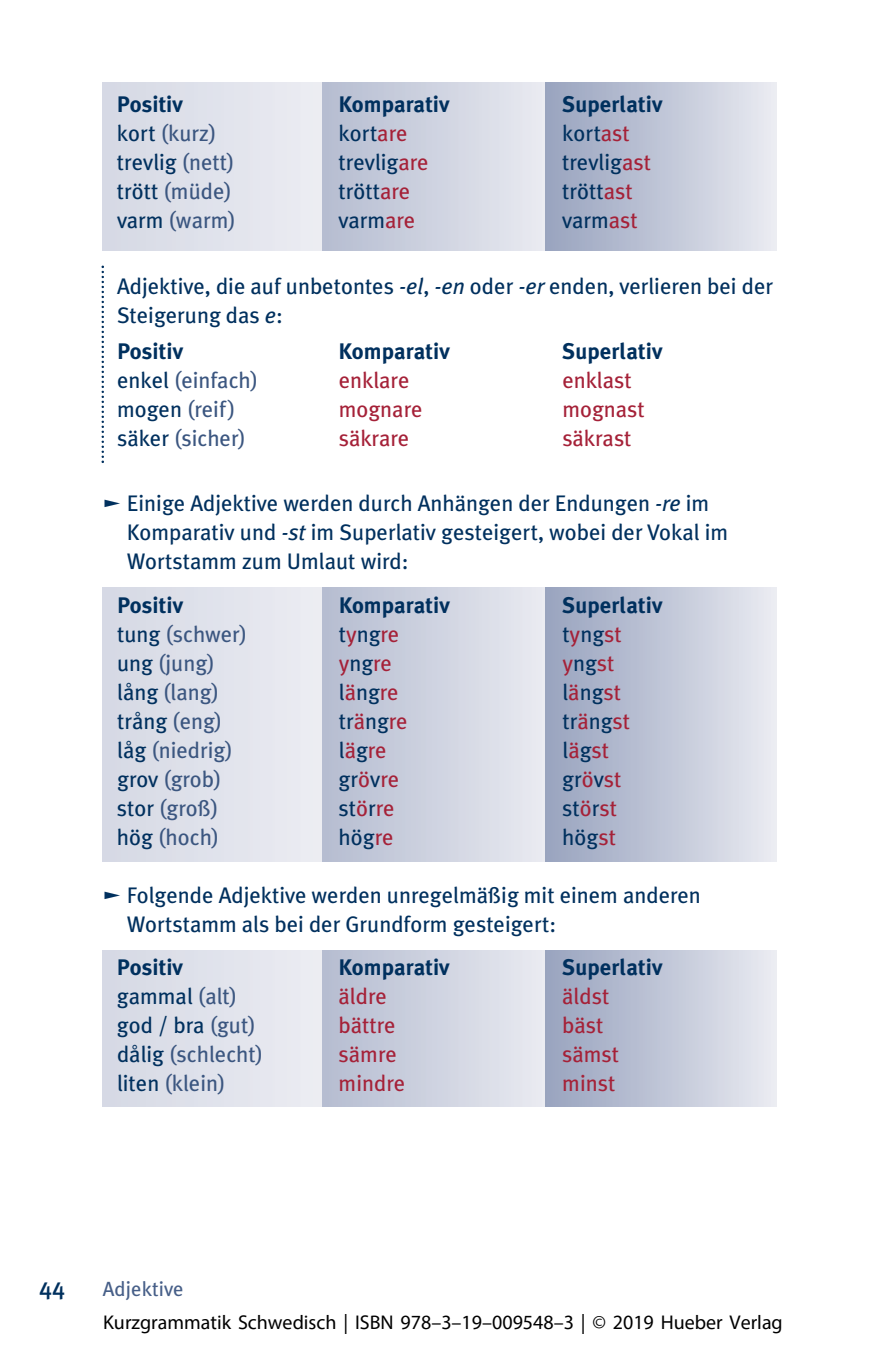
<style>
.page{position:relative;width:886px;height:1347px;background:#fff}
.page>*{position:absolute;margin:0;border:0;box-sizing:border-box;transform-origin:0 0}
.t1{font:500 24px "Meta Plus";color:#00305e}
.t2{font:22.5px/29px "Meta Plus";color:#00305e}
.t3{font:22.5px "Meta Plus";color:#3b5680}
.t4{font:700 22.5px "Meta Plus";letter-spacing:.005em;color:#00305e}
.t5{font:22.5px "Meta Plus";color:#a52138}
.t6{font:20.5px "Meta Plus";letter-spacing:.005em;color:#475f88}
.t7{font:20px "Myriad Pro";color:#000}
.s1{color:#00305e}
.s2{color:#a52138}
.s3{color:#3b5680}
.s4{font-style:italic}
</style>
<div class="page">
<div style="left:103px;top:83px;width:230px;height:167px;background:#e0e2ec"></div>
<div style="left:322px;top:83px;width:231px;height:167px;background:linear-gradient(to right,#b5bcd0,#ebecf2)"></div>
<div style="left:546px;top:83px;width:230px;height:167px;background:linear-gradient(to right,#98a2be,#e9eaf1)"></div>
<div style="left:103px;top:950px;width:230px;height:156px;background:#e0e2ec"></div>
<div style="left:322px;top:950px;width:231px;height:156px;background:linear-gradient(to right,#b5bcd0,#ebecf2)"></div>
<div style="left:546px;top:950px;width:230px;height:156px;background:linear-gradient(to right,#98a2be,#e9eaf1)"></div>
<div style="left:103px;top:587px;width:230px;height:274px;background:#e0e2ec"></div>
<div style="left:322px;top:587px;width:231px;height:274px;background:linear-gradient(to right,#b5bcd0,#ebecf2)"></div>
<div style="left:546px;top:587px;width:230px;height:274px;background:linear-gradient(to right,#98a2be,#e9eaf1)"></div>
<svg style="left:102px;top:265px;width:2px;height:198px"></svg>
<p class="t4" style="left:117px;top:96px;width:68px">Positiv</p>
<p class="t4" style="left:339px;top:96px;width:113px">Komparativ</p>
<p class="t4" style="left:562px;top:96px;width:102px">Superlativ</p>
<p class="t3" style="left:117px;top:125px;width:101px"><span class="s1">kort</span> (kurz)</p>
<p class="t2" style="left:339px;top:121px;width:70px">kort<span class="s2">are</span></p>
<p class="t2" style="left:562px;top:121px;width:69px">kort<span class="s2">ast</span></p>
<p class="t2" style="left:117px;top:150px;width:119px">trevlig <span class="s3">(nett)</span></p>
<p class="t2" style="left:339px;top:150px;width:92px">trevlig<span class="s2">are</span></p>
<p class="t2" style="left:562px;top:150px;width:90px">trevlig<span class="s2">ast</span></p>
<p class="t3" style="left:117px;top:183px;width:116px"><span class="s1">trött</span> (müde)</p>
<p class="t2" style="left:339px;top:179px;width:73px">trött<span class="s2">are</span></p>
<p class="t2" style="left:562px;top:179px;width:72px">trött<span class="s2">ast</span></p>
<p class="t3" style="left:117px;top:212px;width:120px"><span class="s1">varm</span> (warm)</p>
<p class="t2" style="left:339px;top:208px;width:78px">varm<span class="s2">are</span></p>
<p class="t2" style="left:562px;top:208px;width:77px">varm<span class="s2">ast</span></p>
<p class="t2" style="left:117px;top:273px;width:657px">Adjektive, die auf unbetontes <span class="s4">-el</span>, <span class="s4">-en</span> oder <span class="s4">-er</span> enden, verlieren bei der<br>Steigerung das <span class="s4">e</span>:</p>
<p class="t4" style="left:117px;top:342px;width:68px">Positiv</p>
<p class="t4" style="left:339px;top:342px;width:113px">Komparativ</p>
<p class="t4" style="left:562px;top:342px;width:102px">Superlativ</p>
<p class="t3" style="left:117px;top:371px;width:143px"><span class="s1">enkel</span> (einfach)</p>
<p class="t5" style="left:339px;top:371px;width:72px">enklare</p>
<p class="t5" style="left:562px;top:371px;width:71px">enklast</p>
<p class="t3" style="left:117px;top:400px;width:120px"><span class="s1">mogen</span> (reif)</p>
<p class="t5" style="left:339px;top:400px;width:85px">mognare</p>
<p class="t5" style="left:562px;top:400px;width:84px">mognast</p>
<p class="t3" style="left:117px;top:429px;width:130px"><span class="s1">säker</span> (sicher)</p>
<p class="t5" style="left:339px;top:429px;width:72px">säkrare</p>
<p class="t5" style="left:562px;top:429px;width:71px">säkrast</p>
<p class="t2" style="left:127px;top:490px;width:603px;text-indent:-24px">❑ Einige Adjektive werden durch Anhängen der Endungen <span class="s4">-re</span> im<br>Komparativ und <span class="s4">-st</span> im Superlativ gesteigert, wobei der Vokal im<br>Wortstamm zum Umlaut wird:</p>
<p class="t4" style="left:117px;top:596px;width:68px">Positiv</p>
<p class="t4" style="left:339px;top:596px;width:113px">Komparativ</p>
<p class="t4" style="left:562px;top:596px;width:102px">Superlativ</p>
<p class="t3" style="left:117px;top:625px;width:132px"><span class="s1">tung</span> (schwer)</p>
<p class="t2" style="left:339px;top:621px;width:62px">t<span class="s2">y</span>ng<span class="s2">re</span></p>
<p class="t2" style="left:562px;top:621px;width:61px">t<span class="s2">y</span>ng<span class="s2">st</span></p>
<p class="t3" style="left:117px;top:654px;width:99px"><span class="s1">ung</span> (jung)</p>
<p class="t5" style="left:339px;top:654px;width:55px">y<span class="s1">ng</span>re</p>
<p class="t5" style="left:562px;top:654px;width:54px">y<span class="s1">ng</span>st</p>
<p class="t3" style="left:117px;top:683px;width:104px"><span class="s1">lång</span> (lang)</p>
<p class="t2" style="left:339px;top:679px;width:61px">l<span class="s2">ä</span>ng<span class="s2">re</span></p>
<p class="t2" style="left:562px;top:679px;width:60px">l<span class="s2">ä</span>ng<span class="s2">st</span></p>
<p class="t2" style="left:117px;top:708px;width:107px">trång <span class="s3">(eng)</span></p>
<p class="t2" style="left:339px;top:708px;width:70px">tr<span class="s2">ä</span>ng<span class="s2">re</span></p>
<p class="t2" style="left:562px;top:708px;width:69px">tr<span class="s2">ä</span>ng<span class="s2">st</span></p>
<p class="t3" style="left:117px;top:741px;width:117px"><span class="s1">låg</span> (niedrig)</p>
<p class="t5" style="left:339px;top:741px;width:49px"><span class="s1">l</span>ä<span class="s1">g</span>re</p>
<p class="t5" style="left:562px;top:741px;width:48px"><span class="s1">l</span>ä<span class="s1">g</span>st</p>
<p class="t3" style="left:117px;top:770px;width:106px"><span class="s1">grov</span> (grob)</p>
<p class="t2" style="left:339px;top:766px;width:62px">gr<span class="s2">ö</span>v<span class="s2">re</span></p>
<p class="t2" style="left:562px;top:766px;width:61px">gr<span class="s2">ö</span>v<span class="s2">st</span></p>
<p class="t3" style="left:117px;top:799px;width:103px"><span class="s1">stor</span> (groß)</p>
<p class="t2" style="left:339px;top:795px;width:58px">st<span class="s2">ö</span>r<span class="s2">re</span></p>
<p class="t2" style="left:562px;top:795px;width:56px">st<span class="s2">ö</span>r<span class="s2">st</span></p>
<p class="t3" style="left:117px;top:828px;width:104px"><span class="s1">hög</span> (hoch)</p>
<p class="t2" style="left:339px;top:824px;width:56px">hög<span class="s2">re</span></p>
<p class="t2" style="left:562px;top:824px;width:55px">hög<span class="s2">st</span></p>
<p class="t2" style="left:127px;top:882px;width:575px;text-indent:-24px">❑ Folgende Adjektive werden unregelmäßig mit einem anderen<br>Wortstamm als bei der Grundform gesteigert:</p>
<p class="t4" style="left:117px;top:958px;width:68px">Positiv</p>
<p class="t4" style="left:339px;top:958px;width:113px">Komparativ</p>
<p class="t4" style="left:562px;top:958px;width:102px">Superlativ</p>
<p class="t2" style="left:117px;top:983px;width:122px">gammal <span class="s3">(alt)</span></p>
<p class="t5" style="left:339px;top:987px;width:50px">äldre</p>
<p class="t5" style="left:562px;top:987px;width:49px">äldst</p>
<p class="t2" style="left:117px;top:1012px;width:140px">god / bra <span class="s3">(gut)</span></p>
<p class="t5" style="left:339px;top:1016px;width:59px">bättre</p>
<p class="t5" style="left:562px;top:1016px;width:43px">bäst</p>
<p class="t3" style="left:117px;top:1045px;width:148px"><span class="s1">dålig</span> (schlecht)</p>
<p class="t5" style="left:339px;top:1045px;width:60px">sämre</p>
<p class="t5" style="left:562px;top:1045px;width:58px">sämst</p>
<p class="t3" style="left:117px;top:1074px;width:110px"><span class="s1">liten</span> (klein)</p>
<p class="t5" style="left:339px;top:1074px;width:68px">mindre</p>
<p class="t5" style="left:562px;top:1074px;width:55px">minst</p>
<p class="t1" style="left:39px;top:1277px;width:28px">44</p>
<p class="t6" style="left:103px;top:1280px;width:82px">Adjektive</p>
<p class="t7" style="left:103px;top:1309px;width:681px">Kurzgrammatik Schwedisch | ISBN 978–3–19–009548–3 | © 2019 Hueber Verlag</p>
</div>
